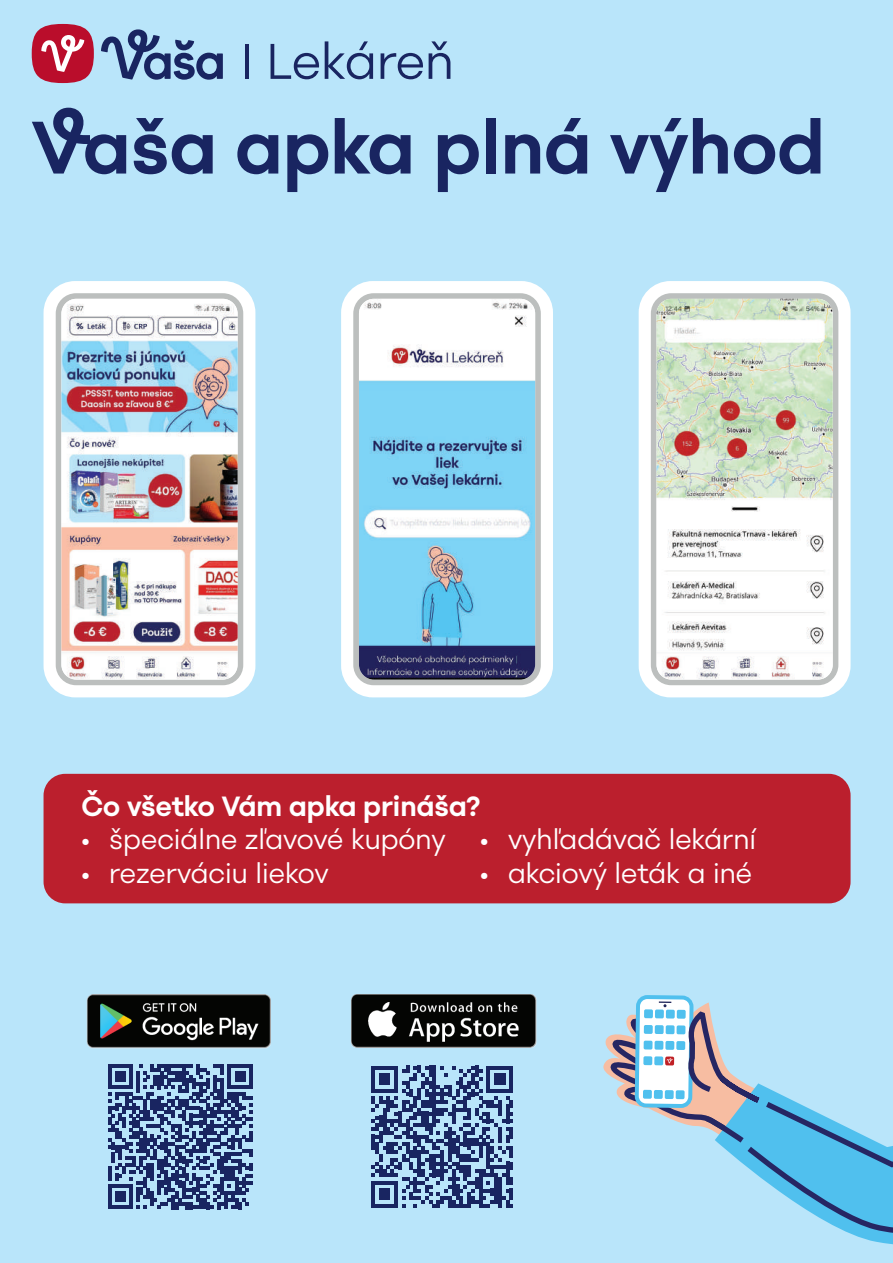
<style>
.page{position:relative;width:893px;height:1263px;background:#b9e5fa}
.page>*{position:absolute;margin:0;border:0;box-sizing:border-box;transform-origin:0 0}
.t1{font:700 73.95px "Vasa Grotesk";color:#192561}
.t2{font:27.75px "Vasa Grotesk";color:#fff}
.t3{font:700 27.75px "Vasa Grotesk";color:#fff}
</style>
<div class="page">
<div style="left:44px;top:774px;width:807px;height:129px;background:#bb1f2d;border-radius:22px"></div>
<div style="left:44px;top:281px;width:211px;height:416px;background:#fff;border-radius:32px"></div>
<svg style="left:56px;top:293px;width:187px;height:392px;background:#c0c3c2"></svg>
<img style="left:61px;top:299px;width:177px;height:381px">
<div style="left:341px;top:281px;width:212px;height:416px;background:#fff;border-radius:32px"></div>
<svg style="left:353px;top:293px;width:188px;height:392px;background:#c2c5c4"></svg>
<img style="left:359px;top:299px;width:176px;height:381px">
<div style="left:639px;top:281px;width:212px;height:416px;background:#fff;border-radius:32px"></div>
<svg style="left:651px;top:293px;width:187px;height:125px;background:#c2c5c4"></svg>
<img style="left:656px;top:299px;width:177px;height:119px">
<svg style="left:600px;top:418px;width:251px;height:706px"></svg>
<svg style="left:684px;top:1013px;width:209px;height:232px"></svg>
<img style="left:87px;top:995px;width:184px;height:54px">
<svg style="left:108px;top:1064px;width:144px;height:145px"></svg>
<img style="left:351px;top:995px;width:185px;height:53px">
<svg style="left:371px;top:1066px;width:142px;height:142px"></svg>
<div style="left:32px;top:24px;width:62px;height:59px;background:#ba0d2b;border-radius:50%"></div>
<svg style="left:41px;top:35px;width:43px;height:37px"></svg>
<svg style="left:101px;top:29px;width:122px;height:51px"></svg>
<svg style="left:271px;top:41px;width:102px;height:38px"></svg>
<svg style="left:381px;top:41px;width:69px;height:38px"></svg>
<hr style="left:245px;top:44px;width:3px;height:35px;background:#192561">
<h1 class="t1" style="left:32px;top:88px;width:795px">Vaša apka plná výhod</h1>
<p class="t3" style="left:82px;top:784px;width:400px">Čo všetko Vám apka prináša?</p>
<p class="t2" style="left:82px;top:817px;width:366px">• špeciálne zľavové kupóny</p>
<p class="t2" style="left:82px;top:850px;width:249px">• rezerváciu liekov</p>
<p class="t2" style="left:480px;top:817px;width:277px">• vyhľadávač lekární</p>
<p class="t2" style="left:480px;top:850px;width:273px">• akciový leták a iné</p>
</div>
